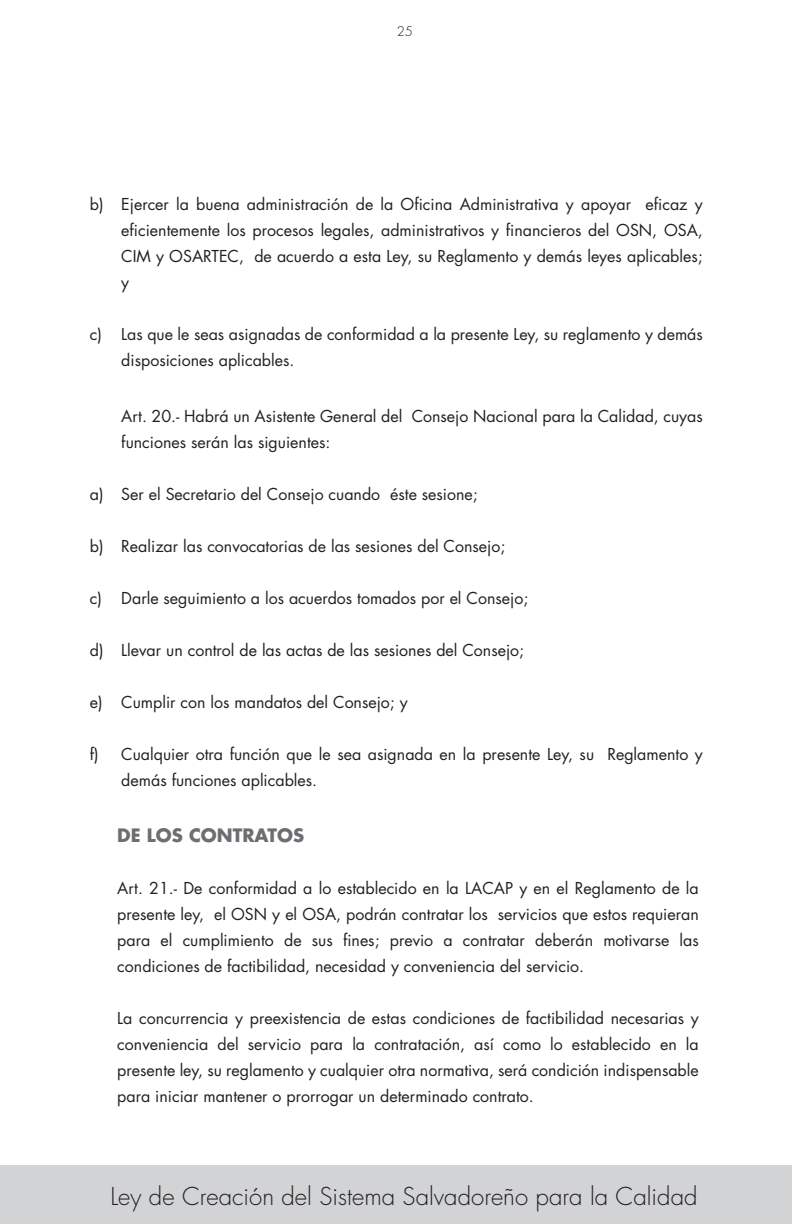
<style>
.page{position:relative;width:792px;height:1224px;background:#fff}
.page>*{position:absolute;margin:0;border:0;box-sizing:border-box;transform-origin:0 0}
.t1{font:300 24px "Futura";color:#231f20}
.t2{font:700 18px "Futura";color:#6d6e71}
.t3{font:16px/26px "Futura";color:#231f20;text-align:justify}
.t4{font:300 13px "Futura";color:#231f20}
</style>
<div class="page">
<div style="left:0;top:1166px;width:792px;height:58px;background:#d1d3d4"></div>
<p class="t4" style="left:397px;top:23px;width:18px">25</p>
<p class="t3" style="left:90px;top:192px;width:15px">b)</p>
<p class="t3" style="left:90px;top:322px;width:14px">c)</p>
<p class="t3" style="left:90px;top:481px;width:15px">a)</p>
<p class="t3" style="left:90px;top:533px;width:15px">b)</p>
<p class="t3" style="left:90px;top:585px;width:14px">c)</p>
<p class="t3" style="left:90px;top:637px;width:15px">d)</p>
<p class="t3" style="left:90px;top:689px;width:14px">e)</p>
<p class="t3" style="left:90px;top:741px;width:10px">f)</p>
<p class="t3" style="left:121px;top:192px;width:583px">Ejercer la buena administración de la Oficina Administrativa y apoyar eficaz y eficientemente los procesos legales, administrativos y financieros del OSN, OSA, CIM y OSARTEC, de acuerdo a esta Ley, su Reglamento y demás leyes aplicables; y</p>
<p class="t3" style="left:121px;top:322px;width:583px">Las que le seas asignadas de conformidad a la presente Ley, su reglamento y demás disposiciones aplicables.</p>
<p class="t3" style="left:121px;top:403px;width:583px">Art. 20.- Habrá un Asistente General del Consejo Nacional para la Calidad, cuyas funciones serán las siguientes:</p>
<p class="t3" style="left:121px;top:481px;width:358px">Ser el Secretario del Consejo cuando éste sesione;</p>
<p class="t3" style="left:121px;top:533px;width:386px">Realizar las convocatorias de las sesiones del Consejo;</p>
<p class="t3" style="left:121px;top:585px;width:408px">Darle seguimiento a los acuerdos tomados por el Consejo;</p>
<p class="t3" style="left:121px;top:637px;width:404px">Llevar un control de las actas de las sesiones del Consejo;</p>
<p class="t3" style="left:121px;top:689px;width:288px">Cumplir con los mandatos del Consejo; y</p>
<p class="t3" style="left:121px;top:741px;width:583px">Cualquier otra función que le sea asignada en la presente Ley, su Reglamento y demás funciones aplicables.</p>
<p class="t2" style="left:117px;top:823px;width:188px">DE LOS CONTRATOS</p>
<p class="t3" style="left:117px;top:875px;width:583px">Art. 21.- De conformidad a lo establecido en la LACAP y en el Reglamento de la presente ley, el OSN y el OSA, podrán contratar los servicios que estos requieran para el cumplimiento de sus fines; previo a contratar deberán motivarse las condiciones de factibilidad, necesidad y conveniencia del servicio.</p>
<p class="t3" style="left:117px;top:1005px;width:583px">La concurrencia y preexistencia de estas condiciones de factibilidad necesarias y conveniencia del servicio para la contratación, así como lo establecido en la presente ley, su reglamento y cualquier otra normativa, será condición indispensable para iniciar mantener o prorrogar un determinado contrato.</p>
<p class="t1" style="left:110px;top:1181px;width:589px">Ley de Creación del Sistema Salvadoreño para la Calidad</p>
</div>
